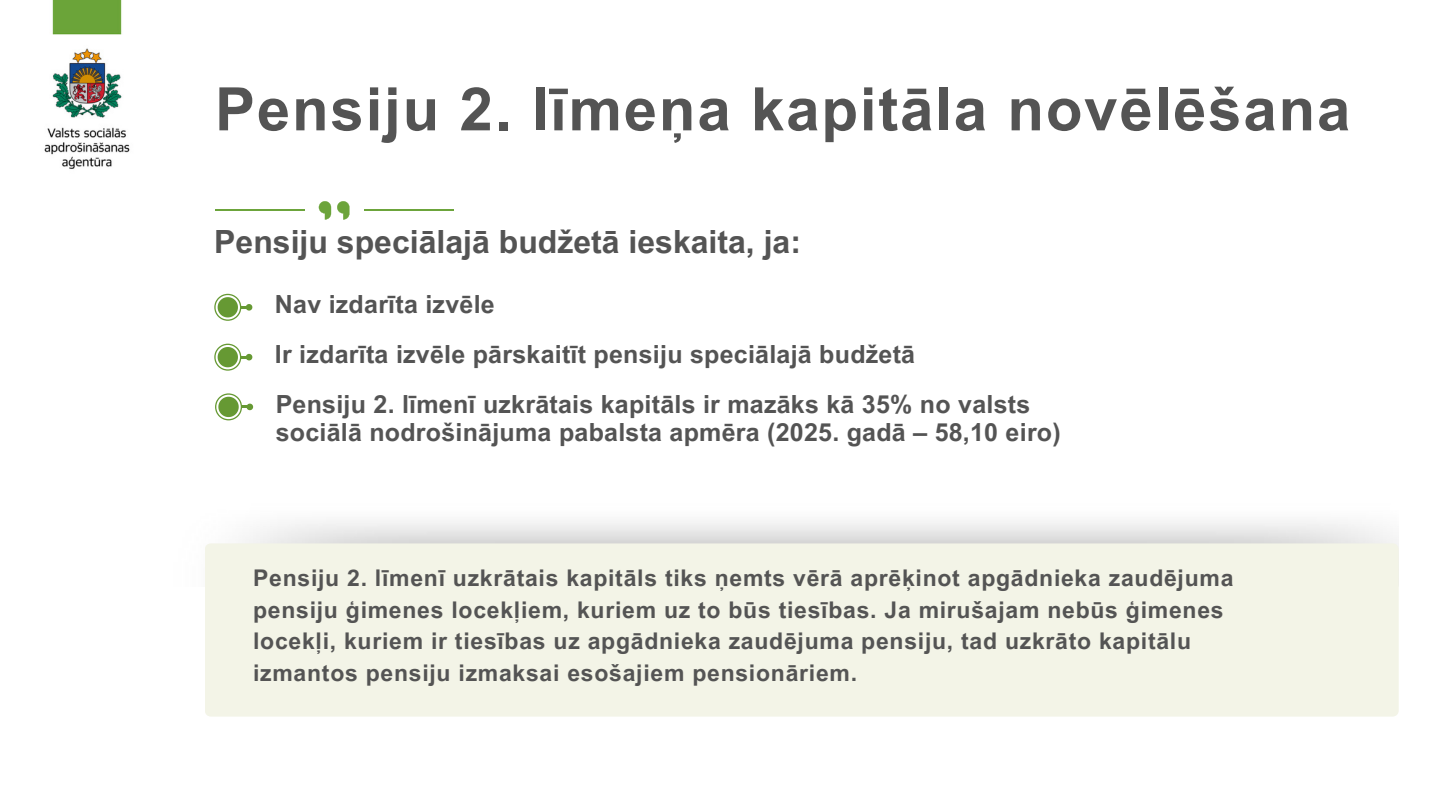
<style>
.page{position:relative;width:1440px;height:810px;background:#fff}
.page>*{position:absolute;margin:0;border:0;box-sizing:border-box;transform-origin:0 0}
.t1{font:700 60px "Arial MT Pro";letter-spacing:.03em;color:#545454}
.t2{font:700 32px "Arial MT Pro";color:#545454}
.t3{font:700 25px/28.5px "Arial MT Pro";letter-spacing:.01em;color:#545454}
.t4{font:700 23px/31.5px "Arial MT Pro";letter-spacing:.03em;color:#545454}
</style>
<div class="page">
<img style="left:44px;top:0;width:86px;height:169px">
<svg style="left:319px;top:201px;width:12px;height:19px"></svg>
<svg style="left:337px;top:201px;width:12px;height:19px"></svg>
<hr style="left:364px;top:210px;width:89px;height:1px;background:#6ca43b">
<hr style="left:215px;top:210px;width:90px;height:1px;background:#6ca43b">
<svg style="left:214px;top:294px;width:38px;height:27px"></svg>
<svg style="left:214px;top:344px;width:38px;height:27px"></svg>
<svg style="left:215px;top:393px;width:38px;height:27px"></svg>
<div style="left:205px;top:543px;width:1194px;height:174px;background:#f3f4e7"></div>
<p class="t1" style="left:215px;top:87px;width:1137px">Pensiju 2. līmeņa kapitāla novēlēšana</p>
<h1 class="t2" style="left:214px;top:230px;width:588px">Pensiju speciālajā budžetā ieskaita, ja:</h1>
<p class="t3" style="left:275px;top:293px;width:221px">Nav izdarīta izvēle</p>
<h2 class="t3" style="left:275px;top:343px;width:642px">Ir izdarīta izvēle pārskaitīt pensiju speciālajā budžetā</h2>
<p class="t3" style="left:276px;top:393px;width:787px">Pensiju 2. līmenī uzkrātais kapitāls ir mazāks kā 35% no valsts sociālā nodrošinājuma pabalsta apmēra (2025. gadā – 58,10 eiro)</p>
<p class="t4" style="left:253px;top:565px;width:982px">Pensiju 2. līmenī uzkrātais kapitāls tiks ņemts vērā aprēķinot apgādnieka zaudējuma pensiju ģimenes locekļiem, kuriem uz to būs tiesības. Ja mirušajam nebūs ģimenes locekļi, kuriem ir tiesības uz apgādnieka zaudējuma pensiju, tad uzkrāto kapitālu izmantos pensiju izmaksai esošajiem pensionāriem.</p>
</div>
